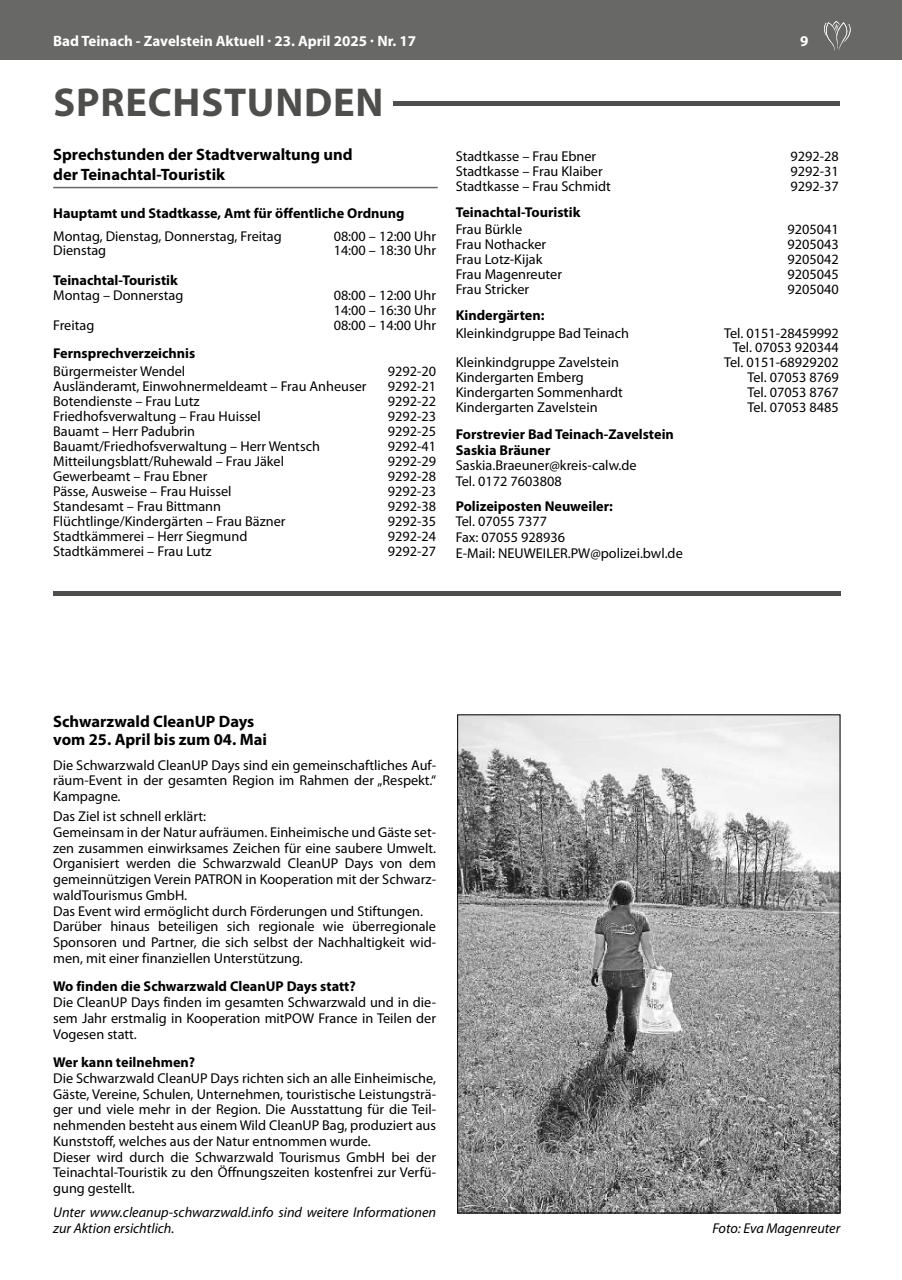
<style>
.page{position:relative;width:902px;height:1280px;background:#fff}
.page>*{position:absolute;margin:0;border:0;box-sizing:border-box;transform-origin:0 0}
.t1{font:700 40.5px "Myriad Pro";letter-spacing:.02em;color:#4e4e4d}
.t2{font:700 16.5px/18px "Myriad Pro";color:#000}
.t3{font:700 15px "Myriad Pro";color:#fff}
.t4{font:14.25px/15.8px "Myriad Pro";color:#000}
.t5{font:700 14.25px/15.9px "Myriad Pro";color:#000}
.t6{font:italic 14.25px/15.8px "Myriad Pro";color:#000}
</style>
<div class="page">
<div style="left:0;top:0;width:901px;height:60px;background:#686867"></div>
<svg style="left:824px;top:21px;width:27px;height:30px"></svg>
<img style="left:459px;top:716px;width:379px;height:495px">
<hr style="left:53px;top:187px;width:384px;height:1px;background:#686867">
<hr style="left:393px;top:101px;width:447px;height:4px;background:#4e4e4d">
<hr style="left:53px;top:591px;width:787px;height:4px;background:#4e4e4d">
<p class="t3" style="left:53px;top:31px;width:364px">Bad Teinach - Zavelstein Aktuell · 23. April 2025 · Nr. 17</p>
<p class="t3" style="left:800px;top:31px;width:10px">9</p>
<h1 class="t1" style="left:54px;top:76px;width:331px">SPRECHSTUNDEN</h1>
<p class="t2" style="left:53px;top:144px;width:301px;line-height:19.4px">Sprechstunden der Stadtverwaltung und der Teinachtal-Touristik</p>
<p class="t5" style="left:53px;top:205px;width:353px">Hauptamt und Stadtkasse, Amt für öffentliche Ordnung</p>
<p class="t4" style="left:53px;top:228px;width:230px">Montag, Dienstag, Donnerstag, Freitag</p>
<p class="t4" style="left:333px;top:228px;width:104px">08:00 – 12:00 Uhr</p>
<p class="t4" style="left:53px;top:243px;width:55px">Dienstag</p>
<p class="t4" style="left:333px;top:243px;width:104px">14:00 – 18:30 Uhr</p>
<p class="t5" style="left:53px;top:272px;width:126px">Teinachtal-Touristik</p>
<p class="t4" style="left:53px;top:287px;width:132px">Montag – Donnerstag</p>
<p class="t4" style="left:333px;top:288px;width:104px;line-height:15px">08:00 – 12:00 Uhr<br>14:00 – 16:30 Uhr</p>
<p class="t4" style="left:53px;top:317px;width:43px">Freitag</p>
<p class="t4" style="left:333px;top:317px;width:104px">08:00 – 14:00 Uhr</p>
<p class="t5" style="left:53px;top:345px;width:144px">Fernsprechverzeichnis</p>
<p class="t4" style="left:53px;top:363px;width:134px">Bürgermeister Wendel</p>
<p class="t4" style="left:388px;top:363px;width:50px">9292-20</p>
<p class="t4" style="left:53px;top:378px;width:315px">Ausländeramt, Einwohnermeldeamt – Frau Anheuser</p>
<p class="t4" style="left:388px;top:378px;width:50px">9292-21</p>
<p class="t4" style="left:53px;top:393px;width:148px">Botendienste – Frau Lutz</p>
<p class="t4" style="left:388px;top:393px;width:50px">9292-22</p>
<p class="t4" style="left:53px;top:409px;width:209px">Friedhofsverwaltung – Frau Huissel</p>
<p class="t4" style="left:388px;top:409px;width:50px">9292-23</p>
<p class="t4" style="left:53px;top:423px;width:143px">Bauamt – Herr Padubrin</p>
<p class="t4" style="left:388px;top:423px;width:50px">9292-25</p>
<p class="t4" style="left:53px;top:438px;width:268px">Bauamt/Friedhofsverwaltung – Herr Wentsch</p>
<p class="t4" style="left:388px;top:438px;width:50px">9292-41</p>
<p class="t4" style="left:53px;top:453px;width:232px">Mitteilungsblatt/Ruhewald – Frau Jäkel</p>
<p class="t4" style="left:388px;top:453px;width:50px">9292-29</p>
<p class="t4" style="left:53px;top:468px;width:156px">Gewerbeamt – Frau Ebner</p>
<p class="t4" style="left:388px;top:468px;width:50px">9292-28</p>
<p class="t4" style="left:53px;top:483px;width:180px">Pässe, Ausweise – Frau Huissel</p>
<p class="t4" style="left:388px;top:483px;width:50px">9292-23</p>
<p class="t4" style="left:53px;top:498px;width:169px">Standesamt – Frau Bittmann</p>
<p class="t4" style="left:388px;top:498px;width:50px">9292-38</p>
<p class="t4" style="left:53px;top:513px;width:234px">Flüchtlinge/Kindergärten – Frau Bäzner</p>
<p class="t4" style="left:388px;top:513px;width:50px">9292-35</p>
<p class="t4" style="left:53px;top:528px;width:196px">Stadtkämmerei – Herr Siegmund</p>
<p class="t4" style="left:388px;top:528px;width:50px">9292-24</p>
<p class="t4" style="left:53px;top:543px;width:160px">Stadtkämmerei – Frau Lutz</p>
<p class="t4" style="left:388px;top:543px;width:50px">9292-27</p>
<p class="t4" style="left:455px;top:148px;width:142px">Stadtkasse – Frau Ebner</p>
<p class="t4" style="left:790px;top:148px;width:50px">9292-28</p>
<p class="t4" style="left:455px;top:163px;width:148px">Stadtkasse – Frau Klaiber</p>
<p class="t4" style="left:790px;top:163px;width:50px">9292-31</p>
<p class="t4" style="left:455px;top:178px;width:156px">Stadtkasse – Frau Schmidt</p>
<p class="t4" style="left:790px;top:178px;width:50px">9292-37</p>
<p class="t5" style="left:455px;top:204px;width:126px">Teinachtal-Touristik</p>
<p class="t4" style="left:455px;top:221px;width:68px">Frau Bürkle</p>
<p class="t4" style="left:787px;top:221px;width:53px">9205041</p>
<p class="t4" style="left:455px;top:236px;width:92px">Frau Nothacker</p>
<p class="t4" style="left:787px;top:236px;width:53px">9205043</p>
<p class="t4" style="left:455px;top:251px;width:88px">Frau Lotz-Kijak</p>
<p class="t4" style="left:787px;top:251px;width:53px">9205042</p>
<p class="t4" style="left:455px;top:266px;width:108px">Frau Magenreuter</p>
<p class="t4" style="left:787px;top:266px;width:53px">9205045</p>
<p class="t4" style="left:455px;top:281px;width:75px">Frau Stricker</p>
<p class="t4" style="left:787px;top:281px;width:53px">9205040</p>
<p class="t5" style="left:455px;top:307px;width:90px">Kindergärten:</p>
<p class="t4" style="left:455px;top:325px;width:175px">Kleinkindgruppe Bad Teinach</p>
<p class="t4" style="left:724px;top:325px;width:116px;line-height:15px;text-align:right">Tel. 0151-28459992<br>Tel. 07053 920344</p>
<p class="t4" style="left:455px;top:355px;width:165px">Kleinkindgruppe Zavelstein</p>
<p class="t4" style="left:724px;top:355px;width:116px">Tel. 0151-68929202</p>
<p class="t4" style="left:455px;top:369px;width:130px">Kindergarten Emberg</p>
<p class="t4" style="left:747px;top:369px;width:93px">Tel. 07053 8769</p>
<p class="t4" style="left:455px;top:384px;width:169px">Kindergarten Sommenhardt</p>
<p class="t4" style="left:747px;top:384px;width:93px">Tel. 07053 8767</p>
<p class="t4" style="left:455px;top:399px;width:143px">Kindergarten Zavelstein</p>
<p class="t4" style="left:747px;top:399px;width:93px">Tel. 07053 8485</p>
<p class="t5" style="left:455px;top:425px;width:220px">Forstrevier Bad Teinach-Zavelstein<br>Saskia Bräuner</p>
<p class="t4" style="left:455px;top:457px;width:182px">Saskia.Braeuner@kreis-calw.de<br>Tel. 0172 7603808</p>
<p class="t5" style="left:455px;top:497px;width:159px">Polizeiposten Neuweiler:</p>
<p class="t4" style="left:455px;top:513px;width:228px">Tel. 07055 7377<br>Fax: 07055 928936<br>E-Mail: NEUWEILER.PW@polizei.bwl.de</p>
<p class="t2" style="left:53px;top:712px;width:215px">Schwarzwald CleanUP Days vom 25. April bis zum 04. Mai</p>
<p class="t4" style="left:53px;top:757px;width:384px;text-align:justify">Die Schwarzwald CleanUP Days sind ein gemeinschaftliches Auf&shy;räum-Event in der gesamten Region im Rahmen der „Respekt.“ Kampagne.</p>
<p class="t4" style="left:53px;top:808px;width:384px">Das Ziel ist schnell erklärt:<br>Gemeinsam in der Natur aufräumen. Einheimische und Gäste set&shy;zen zusammen einwirksames Zeichen für eine saubere Umwelt.<br>Organisiert werden die Schwarzwald CleanUP Days von dem gemeinnützigen Verein PATRON in Kooperation mit der Schwarz&shy;waldTourismus GmbH.<br>Das Event wird ermöglicht durch Förderungen und Stiftungen.<br>Darüber hinaus beteiligen sich regionale wie überregionale Sponsoren und Partner, die sich selbst der Nachhaltigkeit wid&shy;men, mit einer finanziellen Unterstützung.</p>
<p class="t5" style="left:53px;top:978px;width:304px">Wo finden die Schwarzwald CleanUP Days statt?</p>
<p class="t4" style="left:53px;top:994px;width:384px;text-align:justify">Die CleanUP Days finden im gesamten Schwarzwald und in die&shy;sem Jahr erstmalig in Kooperation mitPOW France in Teilen der Vogesen statt.</p>
<p class="t5" style="left:53px;top:1054px;width:143px">Wer kann teilnehmen?</p>
<p class="t4" style="left:53px;top:1070px;width:384px">Die Schwarzwald CleanUP Days richten sich an alle Einheimische, Gäste, Vereine, Schulen, Unternehmen, touristische Leistungsträ&shy;ger und viele mehr in der Region. Die Ausstattung für die Teil&shy;nehmenden besteht aus einem Wild CleanUP Bag, produziert aus Kunststoff, welches aus der Natur entnommen wurde.<br>Dieser wird durch die Schwarzwald Tourismus GmbH bei der Teinachtal-Touristik zu den Öffnungszeiten kostenfrei zur Verfü&shy;gung gestellt.</p>
<p class="t6" style="left:53px;top:1204px;width:384px">Unter www.cleanup-schwarzwald.info sind weitere Informationen zur Aktion ersichtlich.</p>
<p class="t6" style="left:712px;top:1220px;width:129px">Foto: Eva Magenreuter</p>
</div>
